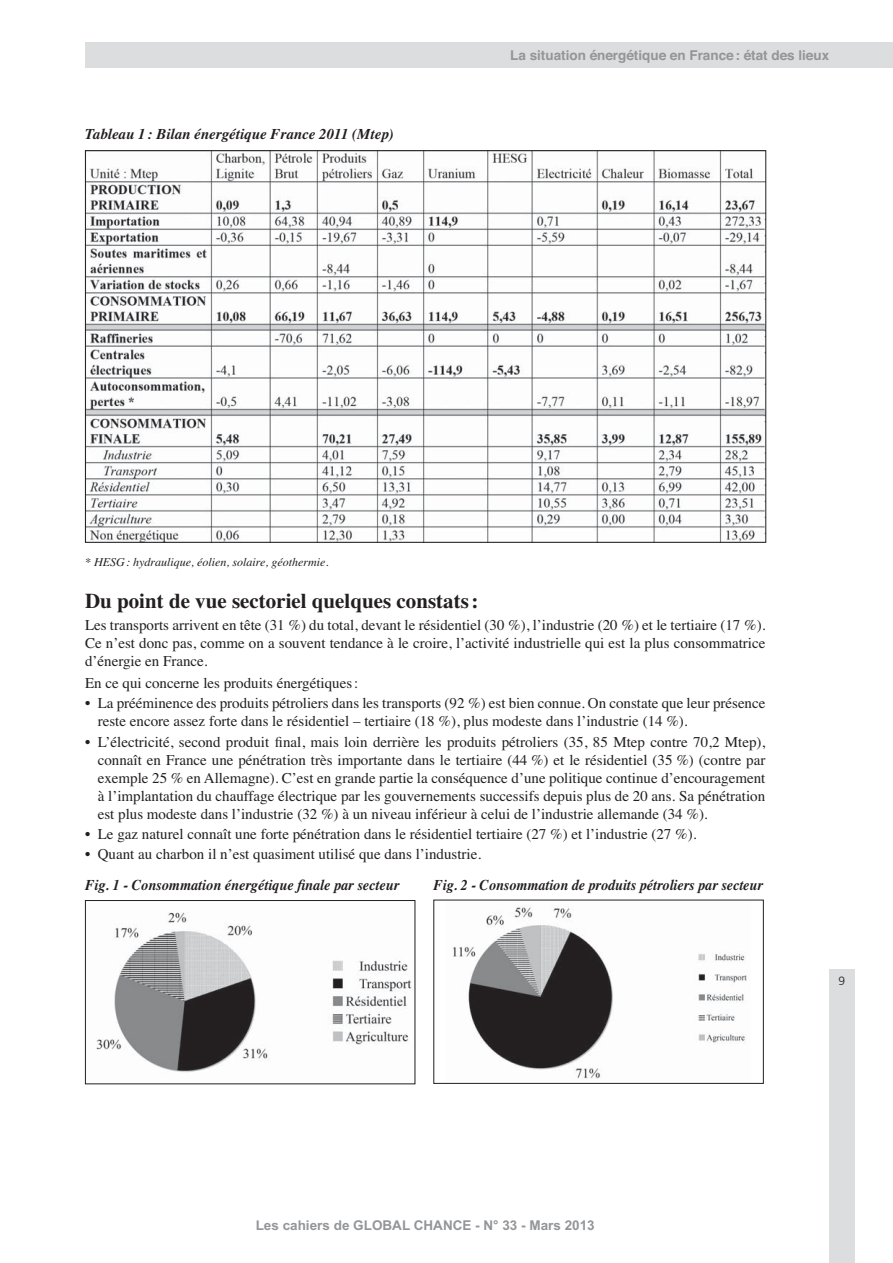
<style>
.page{position:relative;width:893px;height:1263px;background:#fff}
.page>*{position:absolute;margin:0;border:0;box-sizing:border-box;transform-origin:0 0}
.t1{font:700 21px "Times";color:#231f20}
.t2{font:15px/18px "Times";color:#231f20;text-align:justify}
.t3{font:italic 700 15px "Times";color:#231f20;scale:.94 1}
.t4{font:italic 700 15px "Times";color:#231f20;scale:.95 1}
.t5{font:italic 700 15px "Times";color:#231f20}
.t6{font:700 13.5px "Helvetica";color:#939598}
.t7{font:700 13.5px "Arial";color:#939598}
.t8{font:italic 12px "Times";color:#231f20}
.t9{font:300 12px "Frutiger";color:#231f20}
</style>
<div class="page">
<div style="left:829px;top:969px;width:26px;height:294px;background:#dcddde"></div>
<div style="left:85px;top:43px;width:808px;height:25px;background:#dcddde"></div>
<img style="left:87px;top:152px;width:677px;height:389px">
<img style="left:453px;top:907px;width:294px;height:172px">
<div style="left:433px;top:900px;width:331px;height:184px;border:1px solid #231f20"></div>
<img style="left:96px;top:912px;width:316px;height:160px">
<div style="left:85px;top:900px;width:330px;height:184px;border:1px solid #231f20"></div>
<p class="t5" style="left:85px;top:128px;width:310px">Tableau 1 : Bilan énergétique France 2011 (Mtep)</p>
<p class="t6" style="left:510px;top:51px;width:321px">La situation énergétique en France : état des lieux</p>
<p class="t8" style="left:85px;top:557px;width:245px">* HESG : hydraulique, éolien, solaire, géothermie.</p>
<h1 class="t1" style="left:85px;top:593px;width:395px">Du point de vue sectoriel quelques constats :</h1>
<p class="t2" style="left:85px;top:617px;width:682px">Les transports arrivent en tête (31 %) du total, devant le résidentiel (30 %), l’industrie (20 %) et le tertiaire (17 %).<br>Ce n’est donc pas, comme on a souvent tendance à le croire, l’activité industrielle qui est la plus consommatrice d’énergie en France.</p>
<p class="t2" style="left:85px;top:676px;width:275px">En ce qui concerne les produits énergétiques :</p>
<p class="t2" style="left:98px;top:696px;width:669px;text-indent:-13px">• La prééminence des produits pétroliers dans les transports (92 %) est bien connue. On constate que leur présence reste encore assez forte dans le résidentiel – tertiaire (18 %), plus modeste dans l’industrie (14 %).</p>
<p class="t2" style="left:98px;top:734px;width:669px;text-indent:-13px">• L’électricité, second produit final, mais loin derrière les produits pétroliers (35, 85 Mtep contre 70,2 Mtep), connaît en France une pénétration très importante dans le tertiaire (44 %) et le résidentiel (35 %) (contre par exemple 25 % en Allemagne). C’est en grande partie la conséquence d’une politique continue d’encouragement à l’implantation du chauffage électrique par les gouvernements successifs depuis plus de 20 ans. Sa pénétration est plus modeste dans l’industrie (32 %) à un niveau inférieur à celui de l’industrie allemande (34 %).</p>
<p class="t2" style="left:85px;top:826px;width:613px">• Le gaz naturel connaît une forte pénétration dans le résidentiel tertiaire (27 %) et l’industrie (27 %).</p>
<p class="t2" style="left:85px;top:846px;width:398px">• Quant au charbon il n’est quasiment utilisé que dans l’industrie.</p>
<p class="t4" style="left:85px;top:879px;width:332px">Fig. 1 - Consommation énergétique finale par secteur</p>
<p class="t3" style="left:433px;top:879px;width:352px">Fig. 2 - Consommation de produits pétroliers par secteur</p>
<p class="t9" style="left:839px;top:976px;width:8px">9</p>
<p class="t7" style="left:256px;top:1218px;width:341px">Les cahiers de GLOBAL CHANCE - N° 33 - Mars 2013</p>
</div>
